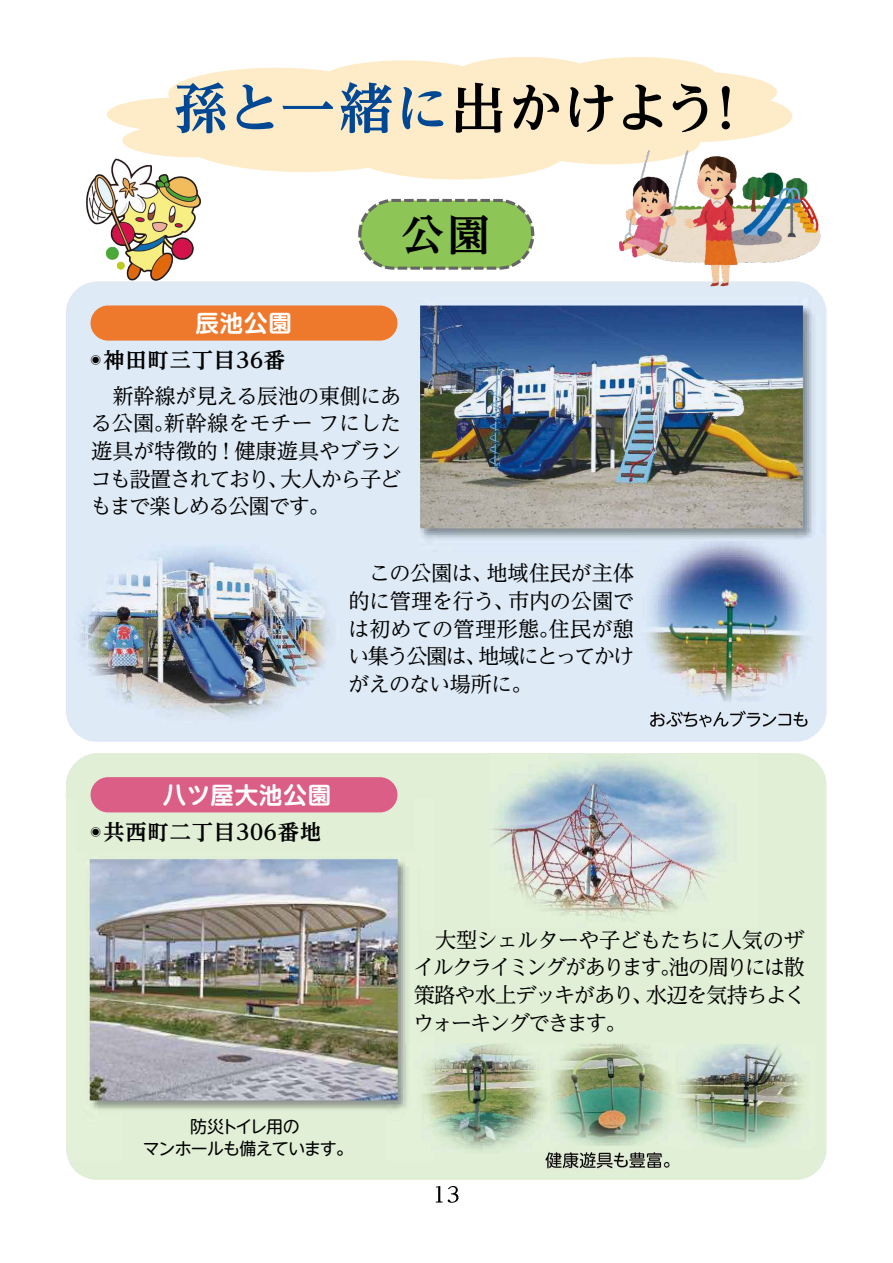
<style>
.page{position:relative;width:893px;height:1263px;background:#fff}
.page>*{position:absolute;margin:0;border:0;box-sizing:border-box;transform-origin:0 0}
.t1{font:700 54.15px "UD Reimin Pr 6 N";letter-spacing:.01em;color:#000}
.t2{font:700 42.45px "UD Reimin Pr 6 N";color:#000}
.t3{font:700 23.4px "UD Shin M Go Pr 6 N De";letter-spacing:.04em;color:#fff}
.t4{font:21.3px/27.6px "UD Reimin Pr 6 N";letter-spacing:-.06em;color:#000;text-align:justify}
.t5{font:700 21.3px "UD Reimin Pr 6 N";letter-spacing:.04em;color:#000}
.t6{font:16.95px/22.4px "UD Shin M Go Pr 6 N";letter-spacing:-.05em;color:#000;text-align:center}
.s1{color:#004894}
</style>
<div class="page">
<img style="left:66px;top:57px;width:761px;height:1146px">
<div style="left:91px;top:305px;width:306px;height:36px;background:#ee782b;border-radius:18px"></div>
<div style="left:91px;top:777px;width:306px;height:35px;background:#db5e87;border-radius:18px"></div>
<img style="left:82px;top:158px;width:123px;height:123px">
<img style="left:611px;top:141px;width:216px;height:150px">
<h1 class="t1" style="left:174px;top:64px;width:580px"><span class="s1">孫と一緒に</span>出かけよう！</h1>
<p class="t3" style="left:196px;top:304px;width:98px">辰池公園</p>
<p class="t5" style="left:90px;top:343px;width:196px"><sup>◉</sup> 神田町三丁目36番</p>
<h2 class="t2" style="left:401px;top:200px;width:90px">公園</h2>
<p class="t4" style="left:91px;top:381px;width:313px">　新幹線が見える辰池の東側にある公園。新幹線をモチーフにした遊具が特徴的！健康遊具やブランコも設置されており、大人から子どもまで楽しめる公園です。</p>
<p class="t4" style="left:348px;top:559px;width:288px">　この公園は、地域住民が主体的に管理を行う、市内の公園では初めての管理形態。住民が憩い集う公園は、地域にとってかけがえのない場所に。</p>
<p class="t3" style="left:163px;top:775px;width:170px">八ツ屋大池公園</p>
<p class="t5" style="left:90px;top:815px;width:232px"><sup>◉</sup> 共西町二丁目306番地</p>
<p class="t4" style="left:413px;top:925px;width:394px">　大型シェルターや子どもたちに人気のザイルクライミングがあります。池の周りには散策路や水上デッキがあり、水辺を気持ちよくウォーキングできます。</p>
<p class="t6" style="left:143px;top:1114px;width:212px">防災トイレ用の<br>マンホールも備えています。</p>
</div>
